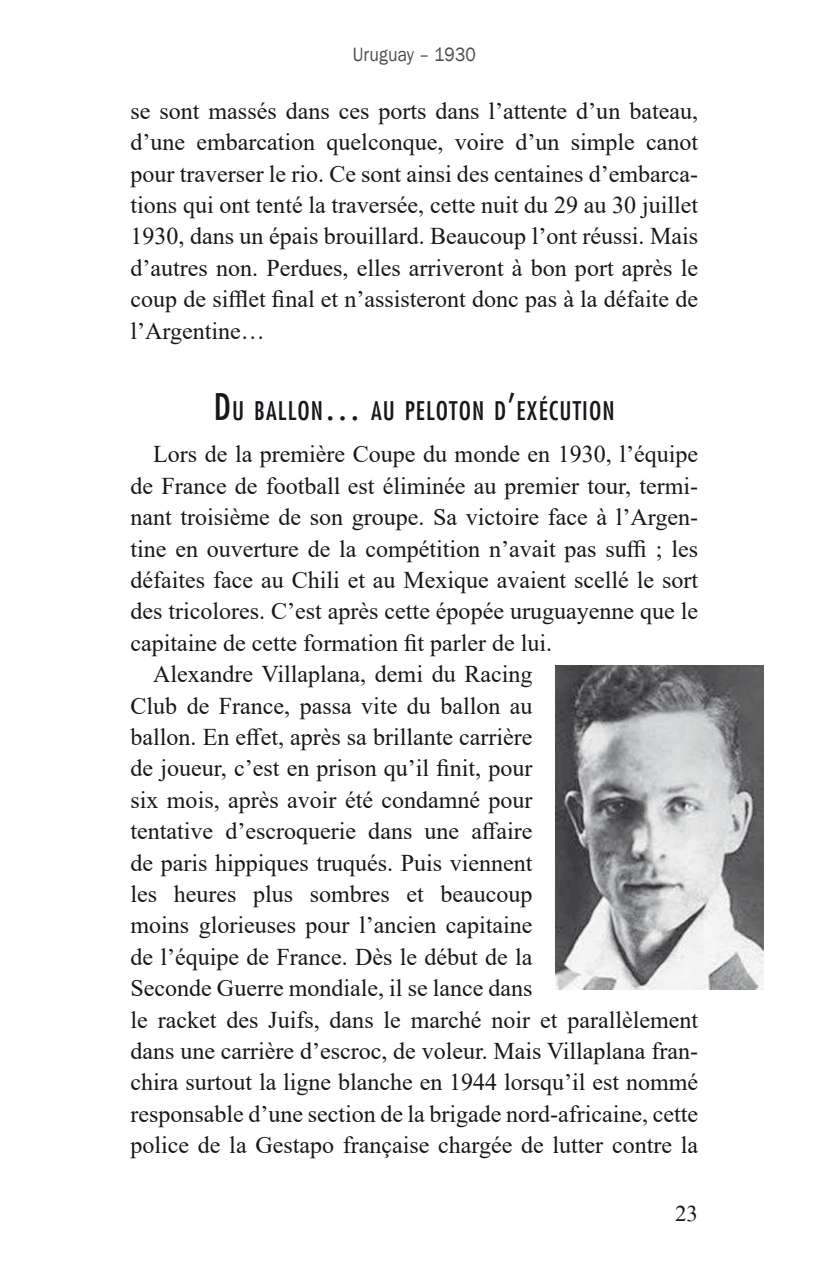
<style>
.page{position:relative;width:823px;height:1276px;background:#fff}
.page>*{position:absolute;margin:0;border:0;box-sizing:border-box;transform-origin:0 0}
.t1{font:condensed 25.2px "Futura LT";letter-spacing:.045em;color:#1a171c}
.t2{font:24px/31.4px "Times New Roman";color:#1a171c;text-align:justify}
.t3{font:23px "Times New Roman";color:#1a171c}
.t4{font:19.8px "Franklin Gothic";letter-spacing:.01em;color:#4c4c4e;scale:.89 1}
.s1{font-size:35.8px}
</style>
<div class="page">
<img style="left:555px;top:666px;width:208px;height:323px">
<p class="t4" style="left:352px;top:42px;width:140px">Uruguay – 1930</p>
<p class="t2" style="left:130px;top:94px;width:568px">se sont massés dans ces ports dans l’attente d’un bateau, d’une embarcation quelconque, voire d’un simple canot pour traverser le rio. Ce sont ainsi des centaines d’embarca&shy;tions qui ont tenté la traversée, cette nuit du 29 au 30 juillet 1930, dans un épais brouillard. Beaucoup l’ont réussi. Mais d’autres non. Perdues, elles arriveront à bon port après le coup de sifflet final et n’assisteront donc pas à la défaite de l’Argentine…</p>
<p class="t1" style="left:214px;top:395px;width:402px"><span class="s1">D</span>U BALLON<span class="s1">…</span> AU PELOTON D<span class="s1">’</span>EXÉCUTION</p>
<p class="t2" style="left:153px;top:438px;width:546px">Lors de la première Coupe du monde en 1930, l’équipe</p>
<p class="t2" style="left:130px;top:469px;width:568px">de France de football est éliminée au premier tour, termi-</p>
<p class="t2" style="left:130px;top:501px;width:568px">nant troisième de son groupe. Sa victoire face à l’Argen-</p>
<p class="t2" style="left:130px;top:532px;width:568px">tine en ouverture de la compétition n’avait pas suffi ; les</p>
<p class="t2" style="left:130px;top:563px;width:568px">défaites face au Chili et au Mexique avaient scellé le sort</p>
<p class="t2" style="left:130px;top:595px;width:568px">des tricolores. C’est après cette épopée uruguayenne que le</p>
<p class="t2" style="left:130px;top:626px;width:423px">capitaine de cette formation fit parler de lui.</p>
<p class="t2" style="left:153px;top:657px;width:380px">Alexandre Villaplana, demi du Racing</p>
<p class="t2" style="left:130px;top:689px;width:403px">Club de France, passa vite du ballon au</p>
<p class="t2" style="left:130px;top:720px;width:403px">ballon. En effet, après sa brillante carrière</p>
<p class="t2" style="left:130px;top:752px;width:403px">de joueur, c’est en prison qu’il finit, pour</p>
<p class="t2" style="left:130px;top:783px;width:403px">six mois, après avoir été condamné pour</p>
<p class="t2" style="left:130px;top:814px;width:403px">tentative d’escroquerie dans une affaire</p>
<p class="t2" style="left:130px;top:846px;width:403px">de paris hippiques truqués. Puis viennent</p>
<p class="t2" style="left:130px;top:877px;width:403px">les heures plus sombres et beaucoup</p>
<p class="t2" style="left:130px;top:909px;width:403px">moins glorieuses pour l’ancien capitaine</p>
<p class="t2" style="left:130px;top:940px;width:403px">de l’équipe de France. Dès le début de la</p>
<p class="t2" style="left:130px;top:971px;width:403px">Seconde Guerre mondiale, il se lance dans</p>
<p class="t2" style="left:130px;top:1003px;width:568px">le racket des Juifs, dans le marché noir et parallèlement</p>
<p class="t2" style="left:130px;top:1034px;width:568px">dans une carrière d’escroc, de voleur. Mais Villaplana fran-</p>
<p class="t2" style="left:130px;top:1066px;width:568px">chira surtout la ligne blanche en 1944 lorsqu’il est nommé</p>
<p class="t2" style="left:130px;top:1097px;width:568px">responsable d’une section de la brigade nord-africaine, cette</p>
<p class="t2" style="left:130px;top:1128px;width:568px">police de la Gestapo française chargée de lutter contre la</p>
<p class="t3" style="left:674px;top:1200px;width:24px">23</p>
</div>
